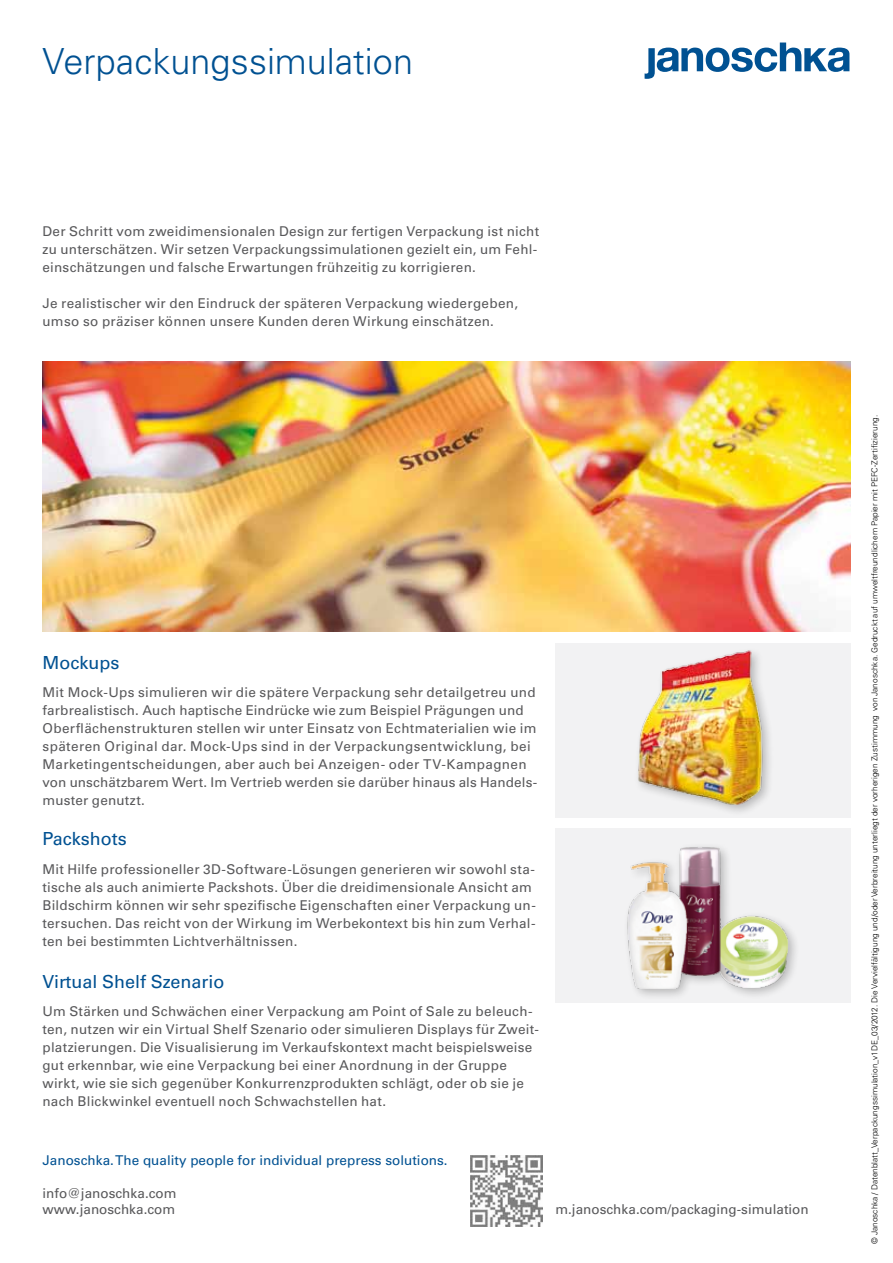
<style>
.page{position:relative;width:893px;height:1263px;background:#fff}
.page>*{position:absolute;margin:0;border:0;box-sizing:border-box;transform-origin:0 0}
.t1{font:300 36px "Univers LT Pro 45";color:#005192}
.t2{font:18px "Univers LT Pro 55 Roman";color:#005192}
.t3{font:13.5px/18px "Univers LT Pro 55 Roman";letter-spacing:.015em;color:#58585a}
.t4{font:13.5px "Univers LT Pro 55 Roman";color:#005192}
.t5{font:300 8.25px "Univers LT Pro 45";color:#000}
</style>
<div class="page">
<div style="left:555px;top:829px;width:295px;height:174px;background:#f2f2f3"></div>
<img style="left:627px;top:846px;width:169px;height:150px">
<svg style="left:645px;top:43px;width:204px;height:36px"></svg>
<div style="left:555px;top:643px;width:295px;height:174px;background:#f2f2f3"></div>
<div style="left:633px;top:647px;width:142px;height:170px;background:#000;opacity:.25"></div>
<img style="left:635px;top:647px;width:140px;height:160px">
<img style="left:471px;top:1155px;width:72px;height:72px">
<img style="left:43px;top:362px;width:807px;height:270px">
<h1 class="t1" style="left:43px;top:39px;width:372px">Verpackungssimulation</h1>
<p class="t3" style="left:43px;top:222px;width:498px">Der Schritt vom zweidimensionalen Design zur fertigen Verpackung ist nicht zu unterschätzen. Wir setzen Verpackungssimulationen gezielt ein, um Fehl&shy;einschätzungen und falsche Erwartungen frühzeitig zu korrigieren.</p>
<p class="t3" style="left:43px;top:294px;width:477px">Je realistischer wir den Eindruck der späteren Verpackung wiedergeben, umso so präziser können unsere Kunden deren Wirkung einschätzen.</p>
<h2 class="t2" style="left:43px;top:651px;width:78px">Mockups</h2>
<p class="t3" style="left:43px;top:683px;width:496px">Mit Mock-Ups simulieren wir die spätere Verpackung sehr detailgetreu und farbrealistisch. Auch haptische Eindrücke wie zum Beispiel Prägungen und Oberflächenstrukturen stellen wir unter Einsatz von Echtmaterialien wie im späteren Original dar. Mock-Ups sind in der Verpackungsentwicklung, bei Marketingentscheidungen, aber auch bei Anzeigen- oder TV-Kampagnen von unschätzbarem Wert. Im Vertrieb werden sie darüber hinaus als Handels&shy;muster genutzt.</p>
<h2 class="t2" style="left:43px;top:828px;width:86px">Packshots</h2>
<p class="t3" style="left:43px;top:860px;width:495px">Mit Hilfe professioneller 3D-Software-Lösungen generieren wir sowohl sta&shy;tische als auch animierte Packshots. Über die dreidimensionale Ansicht am Bildschirm können wir sehr spezifische Eigenschaften einer Verpackung un&shy;tersuchen. Das reicht von der Wirkung im Werbekontext bis hin zum Verhal&shy;ten bei bestimmten Lichtverhältnissen.</p>
<h2 class="t2" style="left:43px;top:971px;width:184px">Virtual Shelf Szenario</h2>
<p class="t3" style="left:43px;top:1002px;width:498px">Um Stärken und Schwächen einer Verpackung am Point of Sale zu beleuch&shy;ten, nutzen wir ein Virtual Shelf Szenario oder simulieren Displays für Zweit&shy;platzierungen. Die Visualisierung im Verkaufskontext macht beispielsweise gut erkennbar, wie eine Verpackung bei einer Anordnung in der Gruppe wirkt, wie sie sich gegenüber Konkurrenzprodukten schlägt, oder ob sie je nach Blickwinkel eventuell noch Schwachstellen hat.</p>
<p class="t4" style="left:43px;top:1152px;width:407px">Janoschka. The quality people for individual prepress solutions.</p>
<p class="t3" style="left:43px;top:1185px;width:135px;line-height:16.5px">info@janoschka.com www.janoschka.com</p>
<p class="t3" style="left:555px;top:1200px;width:255px">m.janoschka.com/packaging-simulation</p>
<p class="t5" style="left:869px;top:1243px;width:830px;rotate:-90deg">© Janoschka / Datenblatt_Verpackungssimulation_v1DE_03/2012. Die Vervielfältigung und/oder Verbreitung unterliegt der vorherigen Zustimmung von Janoschka. Gedruckt auf umweltfreundlichem Papier mit PEFC-Zertifizierung.</p>
</div>
